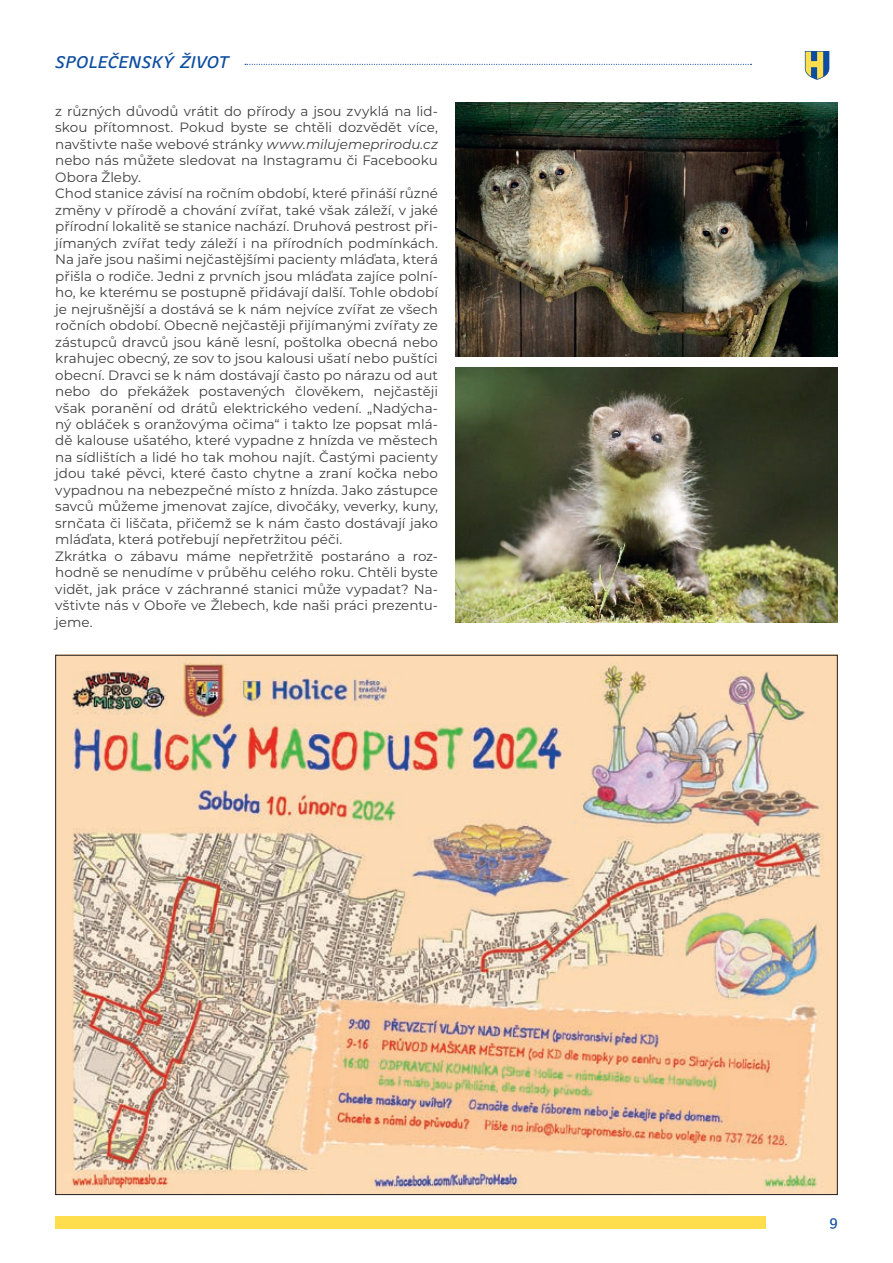
<style>
.page{position:relative;width:893px;height:1263px;background:#fff}
.page>*{position:absolute;margin:0;border:0;box-sizing:border-box;transform-origin:0 0}
.t1{font:italic 16.5px "Juvenis Text";letter-spacing:.005em;color:#0d4da1}
.t2{font:13.5px/16.5px "Montserrat";color:#3e3e3f}
.t3{font:13.5px "Juvenis Text";color:#0d4da1}
.s1{font-style:italic}
</style>
<div class="page">
<div style="left:55px;top:1216px;width:710px;height:13px;background:#ffde4e"></div>
<svg style="left:245px;top:64px;width:506px;height:1px"></svg>
<svg style="left:805px;top:51px;width:24px;height:29px"></svg>
<img style="left:455px;top:102px;width:383px;height:255px">
<img style="left:57px;top:657px;width:779px;height:536px">
<img style="left:455px;top:368px;width:383px;height:254px">
<p class="t1" style="left:55px;top:52px;width:175px">SPOLEČENSKÝ ŽIVOT</p>
<p class="t2" style="left:55px;top:102px;width:384px">z různých důvodů vrátit do přírody a jsou zvyklá na lid&shy;skou přítomnost. Pokud byste se chtěli dozvědět více, navštivte naše webové stránky <span class="s1">www.milujemeprirodu.cz </span>nebo nás můžete sledovat na Instagramu či Facebooku Obora Žleby.<br>Chod stanice závisí na ročním období, které přináší různé změny v přírodě a chování zvířat, také však záleží, v jaké přírodní lokalitě se stanice nachází. Druhová pestrost při&shy;jímaných zvířat tedy záleží i na přírodních podmínkách.<br>Na jaře jsou našimi nejčastějšími pacienty mláďata, která přišla o rodiče. Jedni z prvních jsou mláďata zajíce polní&shy;ho, ke kterému se postupně přidávají další. Tohle období je nejrušnější a dostává se k nám nejvíce zvířat ze všech ročních období. Obecně nejčastěji přijímanými zvířaty ze zástupců dravců jsou káně lesní, poštolka obecná nebo krahujec obecný, ze sov to jsou kalousi ušatí nebo puštíci obecní. Dravci se k nám dostávají často po nárazu od aut nebo do překážek postavených člověkem, nejčastěji však poranění od drátů elektrického vedení. „Nadýcha&shy;ný obláček s oranžovýma očima“ i takto lze popsat mlá&shy;dě kalouse ušatého, které vypadne z hnízda ve městech na sídlištích a lidé ho tak mohou najít. Častými pacienty jdou také pěvci, které často chytne a zraní kočka nebo vypadnou na nebezpečné místo z hnízda. Jako zástupce savců můžeme jmenovat zajíce, divočáky, veverky, kuny, srnčata či liščata, přičemž se k nám často dostávají jako mláďata, která potřebují nepřetržitou péči.<br>Zkrátka o zábavu máme nepřetržitě postaráno a roz&shy;hodně se nenudíme v průběhu celého roku. Chtěli byste vidět, jak práce v záchranné stanici může vypadat? Na&shy;vštivte nás v Oboře ve Žlebech, kde naši práci prezentu&shy;jeme.</p>
<p class="t3" style="left:829px;top:1214px;width:10px">9</p>
</div>
